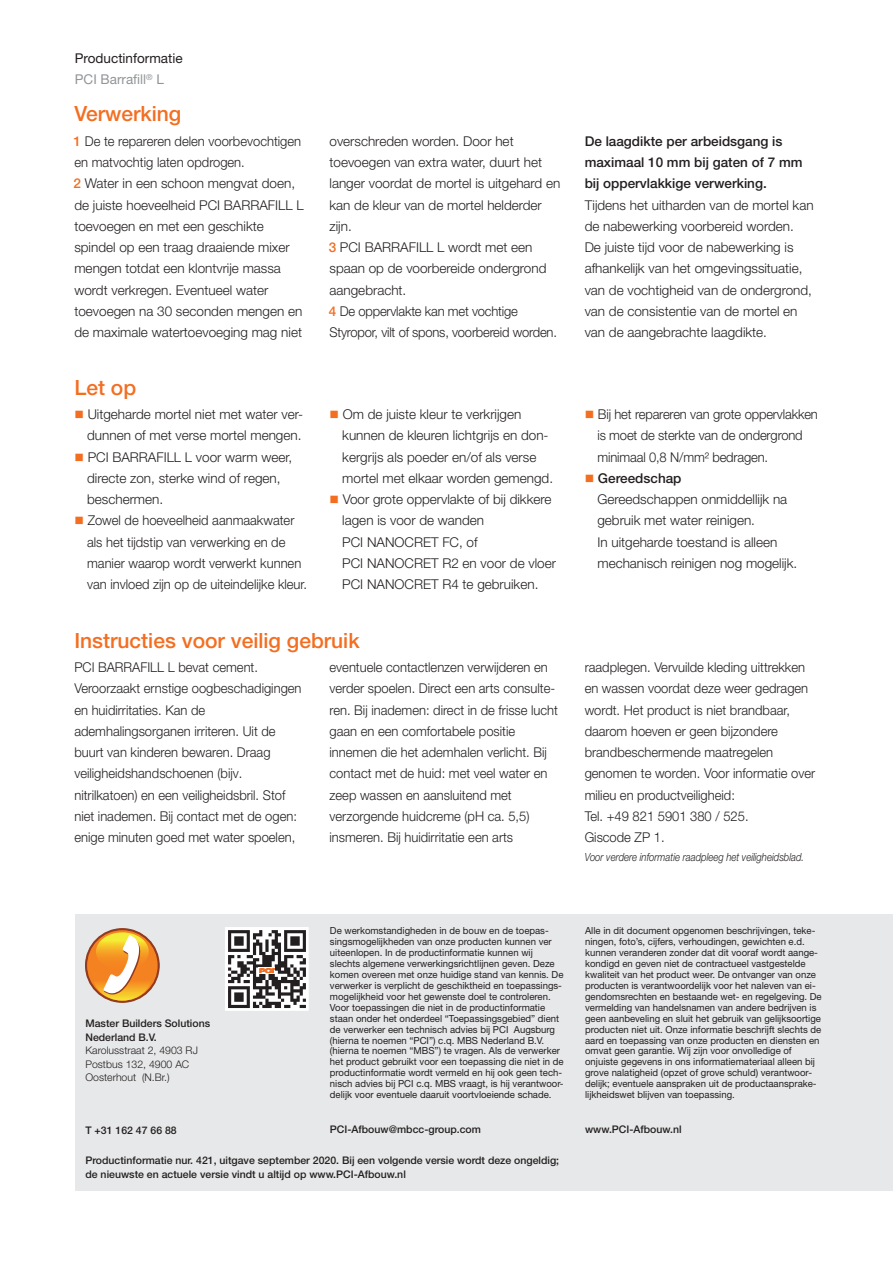
<style>
.page{position:relative;width:893px;height:1263px;background:#fff}
.page>*{position:absolute;margin:0;border:0;box-sizing:border-box;transform-origin:0 0}
.t1{font:500 21px "Helvetica Neue LT Pro";color:#f36e21}
.t2{font:300 13.5px/21.3px "Helvetica Neue LT Pro";color:#231f20;scale:.96 1}
.t3{font:300 13.5px/21.3px "Helvetica Neue LT Pro";color:#231f20}
.t4{font:500 13.5px/21.3px "Helvetica Neue LT Pro";color:#231f20}
.t5{font:13.5px/21.3px "Helvetica Neue LT Pro";color:#231f20}
.t6{font:italic 300 11.25px "Helvetica Neue LT Pro";color:#231f20;scale:.85 1}
.t7{font:500 10.5px/13.5px "Helvetica Neue LT Pro";color:#231f20}
.t8{font:300 10.5px/13.5px "Helvetica Neue LT Pro";color:#231f20}
.t9{font:9.75px/10.9px "Helvetica Neue LT Pro";color:#231f20}
.s1{color:#939598}
.s2{font-weight:500;color:#f36e21}
.s3{color:#f36e21}
.s4{font-weight:500}
</style>
<div class="page">
<div style="left:75px;top:914px;width:818px;height:277px;background:#e7e8e9"></div>
<svg style="left:86px;top:928px;width:73px;height:74px"></svg>
<svg style="left:225px;top:927px;width:84px;height:84px;background:#999696"></svg>
<h2 class="t5" style="left:75px;top:49px;width:109px">Productinformatie<br><span class="s1">PCI Barrafill</span><sup>®</sup> <span class="s1">L</span></h2>
<h1 class="t1" style="left:74px;top:106px;width:108px">Verwerking</h1>
<p class="t2" style="left:74px;top:132px;width:241px"><span class="s2">1</span> De te repareren delen voorbevochtigen en matvochtig laten opdrogen.<br><span class="s2">2</span> Water in een schoon mengvat doen, de juiste hoeveelheid PCI BARRAFILL L toevoegen en met een geschikte spindel op een traag draaiende mixer mengen totdat een klontvrije massa wordt verkregen. Eventueel water toevoegen na 30 seconden mengen en de maximale watertoevoeging mag niet</p>
<p class="t3" style="left:329px;top:132px;width:233px">overschreden worden. Door het toevoegen van extra water, duurt het langer voordat de mortel is uitgehard en kan de kleur van de mortel helderder zijn.<br><span class="s2">3</span> PCI BARRAFILL L wordt met een spaan op de voorbereide ondergrond aangebracht.<br><span class="s2">4</span> De oppervlakte kan met vochtige<br>Styropor, vilt of spons, voorbereid worden.</p>
<h2 class="t4" style="left:585px;top:132px;width:219px">De laagdikte per arbeidsgang is maximaal 10 mm bij gaten of 7 mm bij oppervlakkige verwerking.</h2>
<p class="t3" style="left:585px;top:195px;width:230px">Tijdens het uitharden van de mortel kan de nabewerking voorbereid worden.<br>De juiste tijd voor de nabewerking is afhankelijk van het omgevingssituatie, van de vochtigheid van de ondergrond, van de consistentie van de mortel en van de aangebrachte laagdikte.</p>
<h1 class="t1" style="left:74px;top:380px;width:63px">Let op</h1>
<h2 class="t3" style="left:74px;top:405px;width:230px;text-align:right"><span class="s3">■</span> Uitgeharde mortel niet met water ver&shy;dunnen of met verse mortel mengen.</h2>
<h2 class="t3" style="left:87px;top:447px;width:207px;text-indent:-13px"><span class="s3">■</span> PCI BARRAFILL L voor warm weer, directe zon, sterke wind of regen, beschermen.</h2>
<h2 class="t2" style="left:87px;top:511px;width:231px;text-indent:-13px"><span class="s3">■</span> Zowel de hoeveelheid aanmaakwater als het tijdstip van verwerking en de manier waarop wordt verwerkt kunnen van invloed zijn op de uiteindelijke kleur.</h2>
<h2 class="t3" style="left:342px;top:405px;width:212px;text-indent:-13px"><span class="s3">■</span> Om de juiste kleur te verkrijgen kunnen de kleuren lichtgrijs en don&shy;kergrijs als poeder en/of als verse mortel met elkaar worden gemengd.</h2>
<h2 class="t3" style="left:342px;top:490px;width:215px;text-indent:-13px"><span class="s3">■</span> Voor grote oppervlakte of bij dikkere lagen is voor de wanden<br>PCI NANOCRET FC, of<br>PCI NANOCRET R2 en voor de vloer<br>PCI NANOCRET R4 te gebruiken.</h2>
<h1 class="t1" style="left:74px;top:633px;width:287px">Instructies voor veilig gebruik</h1>
<h2 class="t2" style="left:597px;top:405px;width:231px;text-indent:-13px"><span class="s3">■</span> Bij het repareren van grote oppervlakken is moet de sterkte van de ondergrond minimaal 0,8 N/mm² bedragen.</h2>
<h2 class="t3" style="left:597px;top:469px;width:201px;text-indent:-13px"><span class="s3">■</span> <span class="s4">Gereedschap<br></span>Gereedschappen onmiddellijk na gebruik met water reinigen.<br>In uitgeharde toestand is alleen mechanisch reinigen nog mogelijk.</h2>
<p class="t2" style="left:74px;top:658px;width:238px">PCI BARRAFILL L bevat cement.<br>Veroorzaakt ernstige oogbeschadigingen en huidirritaties. Kan de ademhalingsorganen irriteren. Uit de buurt van kinderen bewaren. Draag veiligheidshandschoenen (bijv. nitrilkatoen) en een veiligheidsbril. Stof niet inademen. Bij contact met de ogen: enige minuten goed met water spoelen,</p>
<p class="t2" style="left:330px;top:658px;width:240px">eventuele contactlenzen verwijderen en verder spoelen. Direct een arts consulte&shy;ren. Bij inademen: direct in de frisse lucht gaan en een comfortabele positie innemen die het ademhalen verlicht. Bij contact met de huid: met veel water en zeep wassen en aansluitend met verzorgende huidcreme (pH ca. 5,5) insmeren. Bij huidirritatie een arts</p>
<p class="t2" style="left:585px;top:658px;width:242px">raadplegen. Vervuilde kleding uittrekken en wassen voordat deze weer gedragen wordt. Het product is niet brandbaar, daarom hoeven er geen bijzondere brandbeschermende maatregelen genomen te worden. Voor informatie over milieu en productveiligheid:<br>Tel. +49 821 5901 380 / 525.<br>Giscode ZP 1.</p>
<p class="t6" style="left:585px;top:852px;width:260px">Voor verdere informatie raadpleeg het veiligheidsblad.</p>
<p class="t7" style="left:85px;top:1018px;width:126px">Master Builders Solutions<br>Nederland B.V.</p>
<p class="t8" style="left:85px;top:1045px;width:114px">Karolusstraat 2, 4903 RJ<br>Postbus 132, 4900 AC<br>Oosterhout (N.Br.)</p>
<p class="t7" style="left:85px;top:1124px;width:93px">T +31 162 47 66 88</p>
<p class="t9" style="left:330px;top:926px;width:235px">De werkomstandigheden in de bouw en de toepas&shy;singsmogelijkheden van onze producten kunnen ver uiteenlopen. In de productinformatie kunnen wij slechts algemene verwerkingsrichtlijnen geven. Deze komen overeen met onze huidige stand van kennis. De verwerker is verplicht de geschiktheid en toepassings&shy;mogelijkheid voor het gewenste doel te controleren.<br>Voor toepassingen die niet in de productinformatie staan onder het onderdeel “Toepassingsgebied” dient de verwerker een technisch advies bij PCI Augsburg (hierna te noemen “PCI”) c.q. MBS Nederland B.V. (hierna te noemen “MBS”) te vragen. Als de verwerker het product gebruikt voor een toepassing die niet in de productinformatie wordt vermeld en hij ook geen tech&shy;nisch advies bij PCI c.q. MBS vraagt, is hij verantwoor&shy;delijk voor eventuele daaruit voortvloeiende schade.</p>
<p class="t9" style="left:585px;top:926px;width:238px">Alle in dit document opgenomen beschrijvingen, teke&shy;ningen, foto’s, cijfers, verhoudingen, gewichten e.d. kunnen veranderen zonder dat dit vooraf wordt aange&shy;kondigd en geven niet de contractueel vastgestelde kwaliteit van het product weer. De ontvanger van onze producten is verantwoordelijk voor het naleven van ei&shy;gendomsrechten en bestaande wet- en regelgeving. De vermelding van handelsnamen van andere bedrijven is geen aanbeveling en sluit het gebruik van gelijksoortige producten niet uit. Onze informatie beschrijft slechts de aard en toepassing van onze producten en diensten en omvat geen garantie. Wij zijn voor onvolledige of onjuiste gegevens in ons informatiemateriaal alleen bij grove nalatigheid (opzet of grove schuld) verantwoor&shy;delijk; eventuele aanspraken uit de productaansprake&shy;lijkheidswet blijven van toepassing.</p>
<p class="t7" style="left:330px;top:1123px;width:152px">PCI-Afbouw@mbcc-group.com</p>
<p class="t7" style="left:585px;top:1123px;width:98px">www.PCI-Afbouw.nl</p>
<p class="t7" style="left:85px;top:1155px;width:475px">Productinformatie nur. 421, uitgave september 2020. Bij een volgende versie wordt deze ongeldig; de nieuwste en actuele versie vindt u altijd op www.PCI-Afbouw.nl</p>
</div>
